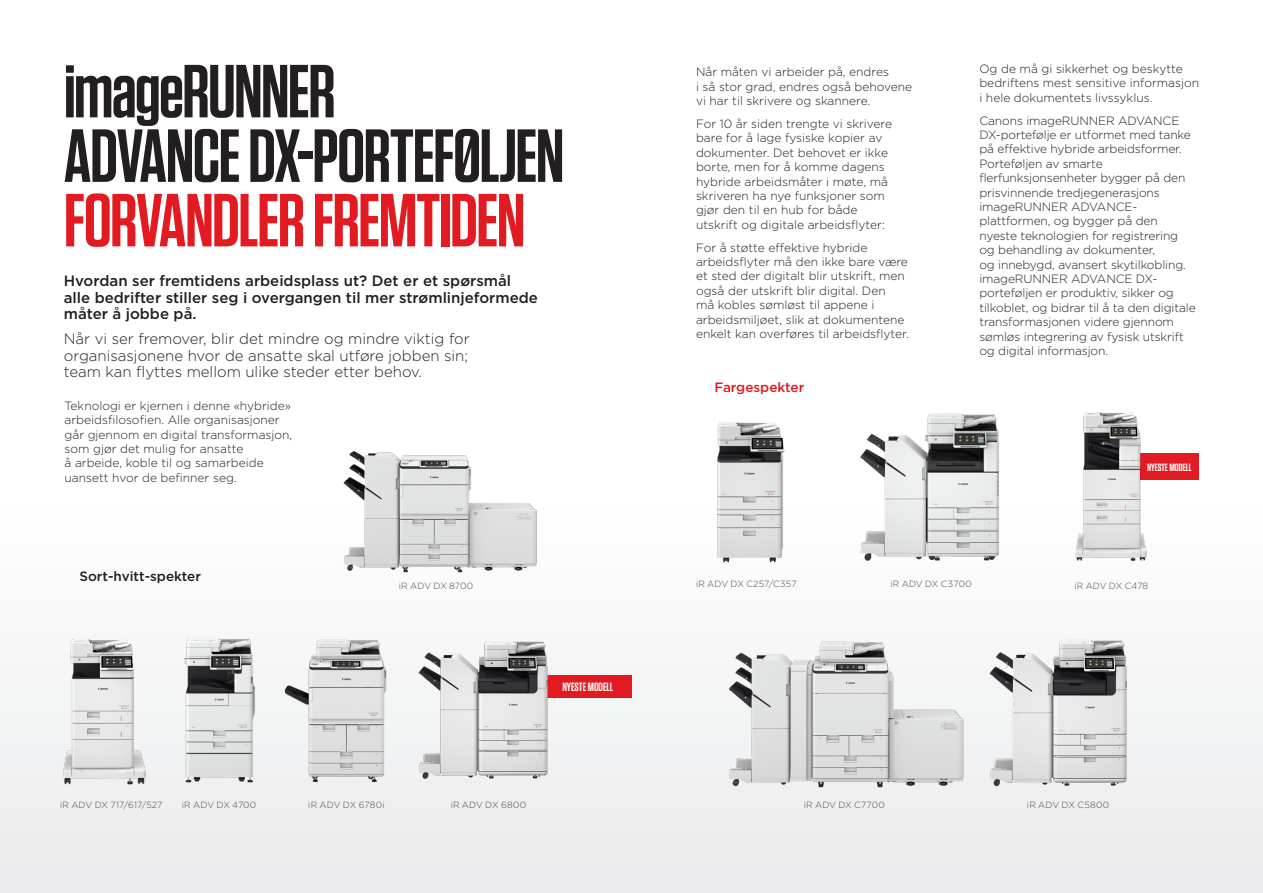
<style>
.page{position:relative;width:1263px;height:893px;background:#fff}
.page>*{position:absolute;margin:0;border:0;box-sizing:border-box;transform-origin:0 0}
.Subheading_BLACK{font:600 75px/64.5px "Tungsten";letter-spacing:-.025em;color:#231f20}
.Body{font:300 15px/16.5px "Gotham";color:#231f20;text-align:justify}
.Body-2{font:500 15px/16.5px "Gotham";color:#231f20}
.Body-3{font:500 13.5px "Gotham";color:#231f20}
.Body-4{font:500 13.5px "Gotham";color:#e21a21}
.Body-5{font:300 12px/14.4px "Gotham";color:#231f20}
.t1{font:600 12px "Tungsten";color:#fff}
.t2{font:600 10.5px "Tungsten";color:#fff}
.t3{font:300 9px "Gotham";letter-spacing:.015em;color:#484752}
.t4{font:300 9px "Gotham";letter-spacing:-.01em;color:#484752}
.t5{font:300 9px "Gotham";letter-spacing:-.005em;color:#484752}
.s1{color:#e21a21}
</style>
<div class="page">
<div style="left:0;top:497px;width:1263px;height:396px;background:#f3f4f4"></div>
<div style="left:1139px;top:454px;width:60px;height:26px;background:#e21a21"></div>
<div style="left:544px;top:675px;width:87px;height:23px;background:#e21a21"></div>
<img style="left:989px;top:640px;width:138px;height:147px">
<img style="left:330px;top:451px;width:224px;height:122px">
<img style="left:678px;top:422px;width:167px;height:141px">
<img style="left:850px;top:413px;width:175px;height:148px">
<img style="left:63px;top:639px;width:83px;height:146px">
<img style="left:184px;top:638px;width:71px;height:145px">
<img style="left:284px;top:640px;width:103px;height:142px">
<img style="left:728px;top:641px;width:236px;height:147px">
<img style="left:418px;top:641px;width:130px;height:138px">
<img style="left:1044px;top:412px;width:129px;height:149px">
<p class="Subheading_BLACK" style="left:64px;top:61px;width:502px">imageRUNNER<br>ADVANCE DX-PORTEFØLJEN<br><span class="s1">FORVANDLER FREMTIDEN</span></p>
<p class="Body-2" style="left:64px;top:273px;width:476px">Hvordan ser fremtidens arbeidsplass ut? Det er et spørsmål alle bedrifter stiller seg i overgangen til mer strømlinjeformede måter å jobbe på.</p>
<p class="Body" style="left:64px;top:330px;width:408px">Når vi ser fremover, blir det mindre og mindre viktig for organisasjonene hvor de ansatte skal utføre jobben sin; team kan flyttes mellom ulike steder etter behov.</p>
<p class="Body-5" style="left:65px;top:398px;width:229px">Teknologi er kjernen i denne «hybride» arbeidsfilosofien. Alle organisasjoner går gjennom en digital transformasjon, som gjør det mulig for ansatte<br>å arbeide, koble til og samarbeide uansett hvor de befinner seg.</p>
<p class="Body-5" style="left:696px;top:64px;width:218px">Når måten vi arbeider på, endres<br>i så stor grad, endres også behovene vi har til skrivere og skannere.</p>
<p class="Body-5" style="left:696px;top:116px;width:198px">For 10 år siden trengte vi skrivere bare for å lage fysiske kopier av dokumenter. Det behovet er ikke borte, men for å komme dagens hybride arbeidsmåter i møte, må skriveren ha nye funksjoner som gjør den til en hub for både utskrift og digitale arbeidsflyter:</p>
<p class="Body-5" style="left:696px;top:240px;width:214px">For å støtte effektive hybride arbeidsflyter må den ikke bare være et sted der digitalt blir utskrift, men også der utskrift blir digital. Den<br>må kobles sømløst til appene i arbeidsmiljøet, slik at dokumentene enkelt kan overføres til arbeidsflyter.</p>
<p class="Body-4" style="left:714px;top:379px;width:91px">Fargespekter</p>
<p class="Body-5" style="left:979px;top:61px;width:221px">Og de må gi sikkerhet og beskytte bedriftens mest sensitive informasjon i hele dokumentets livssyklus.</p>
<p class="Body-5" style="left:979px;top:113px;width:218px">Canons imageRUNNER ADVANCE<br>DX-portefølje er utformet med tanke på effektive hybride arbeidsformer.<br>Porteføljen av smarte flerfunksjonsenheter bygger på den prisvinnende tredjegenerasjons imageRUNNER ADVANCE&shy;plattformen, og bygger på den nyeste teknologien for registrering og behandling av dokumenter,<br>og innebygd, avansert skytilkobling. imageRUNNER ADVANCE DX&shy;porteføljen er produktiv, sikker og tilkoblet, og bidrar til å ta den digitale transformasjonen videre gjennom sømløs integrering av fysisk utskrift og digital informasjon.</p>
<p class="t2" style="left:1147px;top:462px;width:46px">NYESTE MODELL</p>
<p class="Body-3" style="left:79px;top:567px;width:123px">Sort-hvitt-spekter</p>
<p class="t5" style="left:399px;top:580px;width:76px">iR ADV DX 8700</p>
<p class="t3" style="left:696px;top:578px;width:102px">iR ADV DX C257/C357</p>
<p class="t3" style="left:890px;top:578px;width:83px">iR ADV DX C3700</p>
<p class="t3" style="left:1074px;top:580px;width:75px">iR ADV DX C478</p>
<p class="t1" style="left:562px;top:681px;width:52px">NYESTE MODELL</p>
<p class="t3" style="left:60px;top:799px;width:104px">iR ADV DX 717/617/527</p>
<p class="t4" style="left:182px;top:799px;width:76px">iR ADV DX 4700</p>
<p class="t3" style="left:1027px;top:799px;width:84px">iR ADV DX C5800</p>
<p class="t3" style="left:308px;top:799px;width:78px">iR ADV DX 6780i</p>
<p class="t3" style="left:451px;top:800px;width:77px">iR ADV DX 6800</p>
<p class="t3" style="left:804px;top:799px;width:82px">iR ADV DX C7700</p>
</div>
